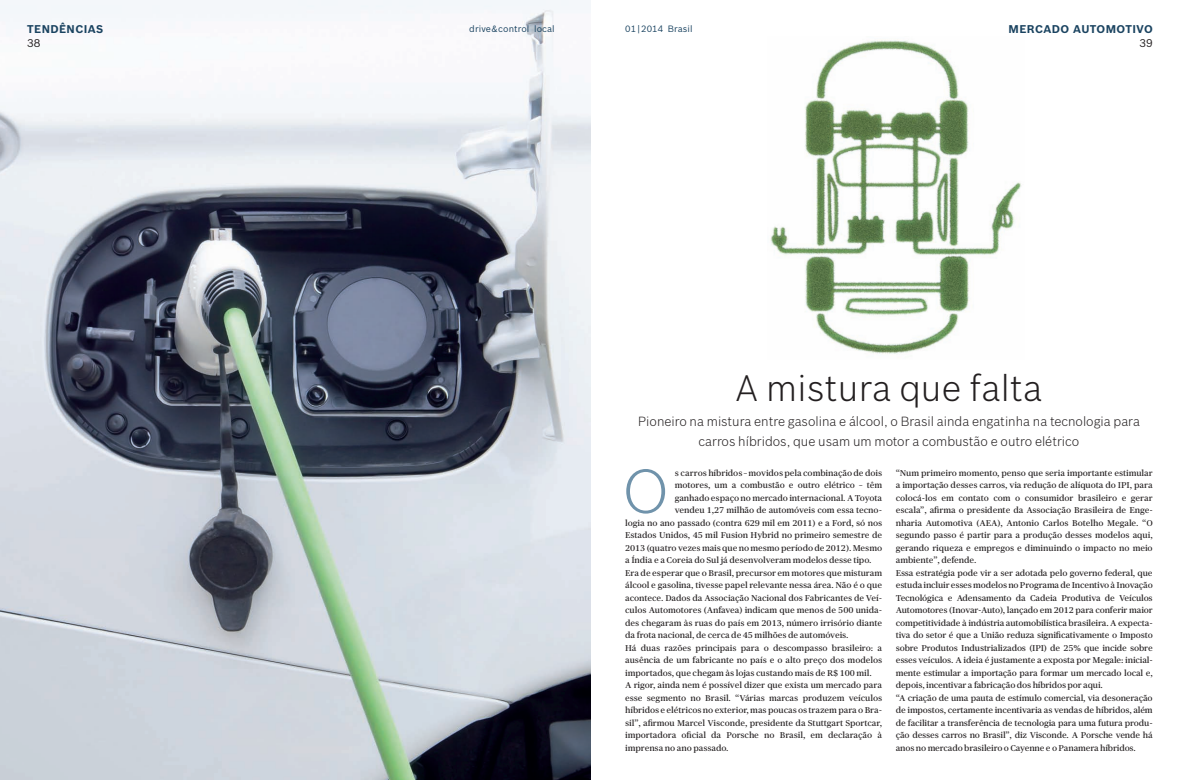
<style>
.page{position:relative;width:1180px;height:780px;background:#fff}
.page>*{position:absolute;margin:0;border:0;box-sizing:border-box;transform-origin:0 0}
.t1{font:300 60.9px "Bosch Sans";color:#7093ab}
.t2{font:300 36px "Bosch Sans";letter-spacing:.005em;color:#231f20}
.t3{font:300 13px/20px "Bosch Sans";color:#231f20;text-align:center}
.t4{font:700 11px "Bosch Sans";letter-spacing:.035em;color:#1a4360}
.t5{font:11px "Bosch Sans";color:#231f20}
.t6{font:9px "Bosch Sans";letter-spacing:.01em;color:#1a4360}
.t7{font:8.5px/12.5px "Bosch Serif";letter-spacing:-.01em;color:#231f20}
</style>
<div class="page">
<img style="left:0;top:0;width:590px;height:780px">
<img style="left:770px;top:39px;width:251px;height:315px">
<p class="t4" style="left:27px;top:22px;width:78px">TENDÊNCIAS</p>
<p class="t5" style="left:27px;top:36px;width:15px">38</p>
<p class="t6" style="left:469px;top:23px;width:87px">drive &amp; control local</p>
<p class="t6" style="left:625px;top:23px;width:69px">01 | 2014 Brasil</p>
<p class="t4" style="left:1008px;top:22px;width:146px">MERCADO AUTOMOTIVO</p>
<p class="t5" style="left:1139px;top:36px;width:15px">39</p>
<h2 class="t2" style="left:735px;top:366px;width:307px">A mistura que falta</h2>
<h3 class="t3" style="left:638px;top:411px;width:503px">Pioneiro na mistura entre gasolina e álcool, o Brasil ainda engatinha na tecnologia para carros híbridos, que usam um motor a combustão e outro elétrico</h3>
<h1 class="t1" style="left:621px;top:454px;width:49px">O</h1>
<p class="t7" style="left:674px;top:466px;width:209px">s carros híbridos – movidos pela combinação de dois</p>
<p class="t7" style="left:895px;top:466px;width:258px">“Num primeiro momento, penso que seria importante estimular a importação desses carros, via redução de alíquota do IPI, para colocá-los em contato com o consumidor brasileiro e gerar escala”, afirma o presidente da Associação Brasileira de Enge&shy;nharia Automotiva (AEA), Antonio Carlos Botelho Megale. “O segundo passo é partir para a produção desses modelos aqui, gerando riqueza e empregos e diminuindo o impacto no meio ambiente”, defende.<br>Essa estratégia pode vir a ser adotada pelo governo federal, que estuda incluir esses modelos no Programa de Incentivo à Inovação Tecnológica e Adensamento da Cadeia Produtiva de Veículos Automotores (Inovar-Auto), lançado em 2012 para conferir maior competitividade à indústria automobilística brasileira. A expecta&shy;tiva do setor é que a União reduza significativamente o Imposto sobre Produtos Industrializados (IPI) de 25% que incide sobre esses veículos. A ideia é justamente a exposta por Megale: inicial&shy;mente estimular a importação para formar um mercado local e, depois, incentivar a fabricação dos híbridos por aqui.<br>“A criação de uma pauta de estímulo comercial, via desoneração de impostos, certamente incentivaria as vendas de híbridos, além de facilitar a transferência de tecnologia para uma futura produ&shy;ção desses carros no Brasil”, diz Visconde. A Porsche vende há anos no mercado brasileiro o Cayenne e o Panamera híbridos.</p>
<p class="t7" style="left:674px;top:479px;width:209px">motores, um a combustão e outro elétrico – têm</p>
<p class="t7" style="left:674px;top:491px;width:209px">ganhado espaço no mercado internacional. A Toyota</p>
<p class="t7" style="left:674px;top:504px;width:209px">vendeu 1,27 milhão de automóveis com essa tecno-</p>
<p class="t7" style="left:625px;top:516px;width:258px">logia no ano passado (contra 629 mil em 2011) e a Ford, só nos</p>
<p class="t7" style="left:625px;top:529px;width:258px">Estados Unidos, 45 mil Fusion Hybrid no primeiro semestre de</p>
<p class="t7" style="left:625px;top:541px;width:258px">2013 (quatro vezes mais que no mesmo período de 2012). Mesmo</p>
<p class="t7" style="left:625px;top:554px;width:248px">a Índia e a Coreia do Sul já desenvolveram modelos desse tipo.</p>
<p class="t7" style="left:625px;top:566px;width:258px">Era de esperar que o Brasil, precursor em motores que misturam</p>
<p class="t7" style="left:625px;top:579px;width:258px">álcool e gasolina, tivesse papel relevante nessa área. Não é o que</p>
<p class="t7" style="left:625px;top:591px;width:258px">acontece. Dados da Associação Nacional dos Fabricantes de Veí-</p>
<p class="t7" style="left:625px;top:604px;width:258px">culos Automotores (Anfavea) indicam que menos de 500 unida-</p>
<p class="t7" style="left:625px;top:616px;width:258px">des chegaram às ruas do país em 2013, número irrisório diante</p>
<p class="t7" style="left:625px;top:629px;width:225px">da frota nacional, de cerca de 45 milhões de automóveis.</p>
<p class="t7" style="left:625px;top:641px;width:258px">Há duas razões principais para o descompasso brasileiro: a</p>
<p class="t7" style="left:625px;top:654px;width:258px">ausência de um fabricante no país e o alto preço dos modelos</p>
<p class="t7" style="left:625px;top:666px;width:248px">importados, que chegam às lojas custando mais de R$ 100 mil.</p>
<p class="t7" style="left:625px;top:679px;width:258px">A rigor, ainda nem é possível dizer que exista um mercado para</p>
<p class="t7" style="left:625px;top:691px;width:258px">esse segmento no Brasil. “Várias marcas produzem veículos</p>
<p class="t7" style="left:625px;top:704px;width:258px">híbridos e elétricos no exterior, mas poucas os trazem para o Bra-</p>
<p class="t7" style="left:625px;top:716px;width:258px">sil”, afirmou Marcel Visconde, presidente da Stuttgart Sportcar,</p>
<p class="t7" style="left:625px;top:729px;width:258px">importadora oficial da Porsche no Brasil, em declaração à</p>
<p class="t7" style="left:625px;top:741px;width:105px">imprensa no ano passado.</p>
</div>
